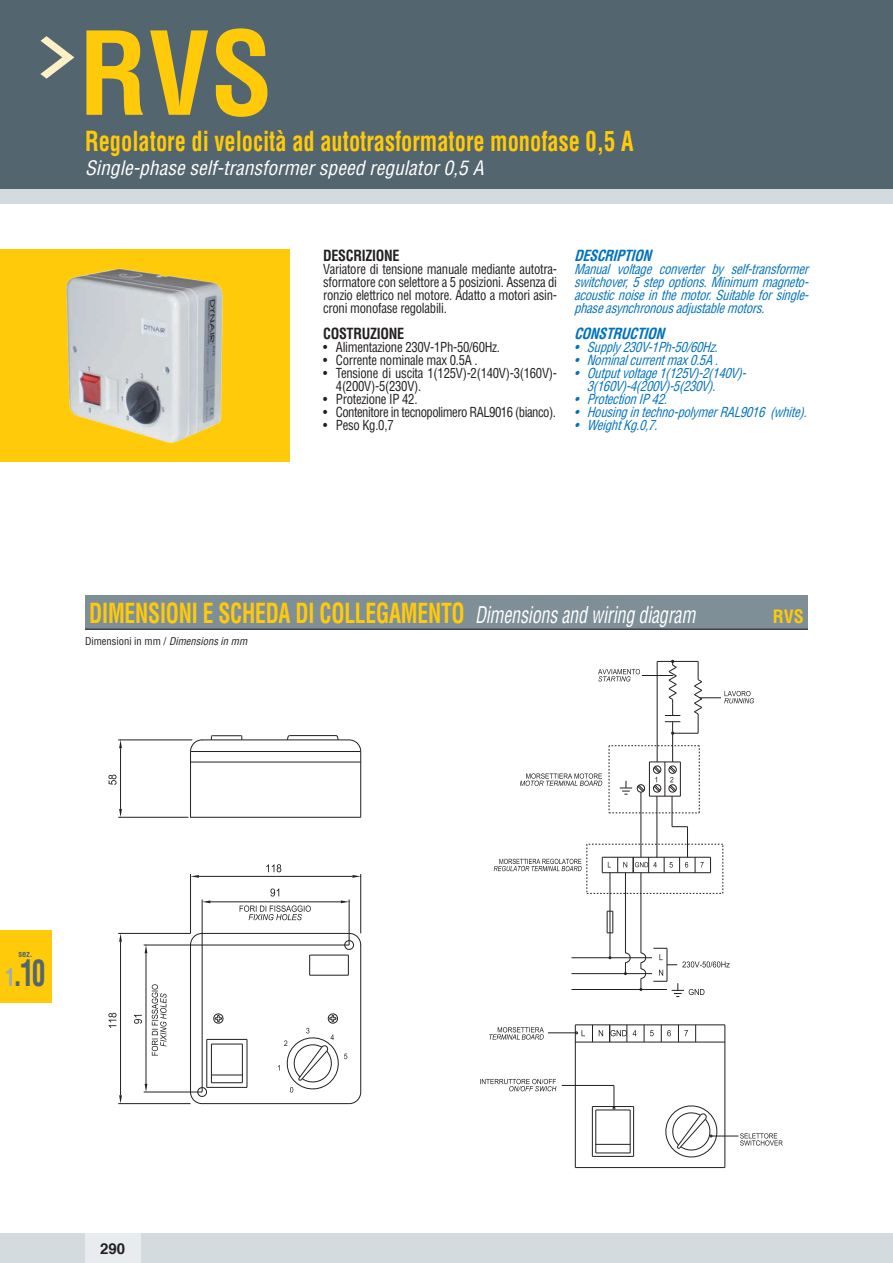
<style>
.page{position:relative;width:893px;height:1263px;background:#fff}
.page>*{position:absolute;margin:0;border:0;box-sizing:border-box;transform-origin:0 0}
.t1{font:700 condensed 112.5px "Helvetica";color:#feca0a}
.t2{font:700 condensed 35.55px "Helvetica";color:#53656e;scale:.77 1}
.t3{font:700 condensed 27px "Helvetica";color:#feca0a;scale:.8 1}
.t4{font:700 condensed 27px "Helvetica";color:#feca0a;scale:.83 1}
.t5{font:italic condensed 19.5px "Helvetica LT Std";color:#fff}
.t6{font:700 condensed 18px "Helvetica";color:#feca0a}
.t7{font:italic 700 condensed 15px "Helvetica";color:#0072bc;scale:.94 1}
.t8{font:700 condensed 15px "Helvetica";letter-spacing:-.02em;color:#231f20;scale:.94 1}
.t9{font:700 15px "Helvetica";color:#231f20}
.t10{font:italic condensed 13.5px/13px "Helvetica";color:#0072bc;text-align:justify;scale:.94 1}
.t11{font:condensed 13.5px/13px "Helvetica";letter-spacing:-.02em;color:#231f20;text-align:justify;scale:.94 1}
.t12{font:condensed 13.5px "Helvetica";letter-spacing:-.04em;color:#231f20;scale:.94 1}
.t13{font:condensed 10.5px "Helvetica";color:#231f20}
.t14{font:700 condensed 8.85px "Helvetica";color:#53656e;scale:.96 1}
.s1{font-family:"Helvetica LT Std";font-weight:400;font-style:italic;font-size:22.5px;color:#fff}
.s2{font-family:"Helvetica LT Std";font-style:italic}
.s3{font-size:24px;color:#9dacb5}
</style>
<div class="page">
<div style="left:0;top:0;width:893px;height:189px;background:#53656e"></div>
<div style="left:0;top:189px;width:893px;height:15px;background:#d4dbdf"></div>
<svg style="left:40px;top:36px;width:34px;height:43px"></svg>
<div style="left:0;top:1233px;width:893px;height:30px;background:#d4dbdf"></div>
<div style="left:85px;top:1233px;width:55px;height:30px;background:#e9ecef"></div>
<hr style="left:725px;top:1025px;width:1px;height:142px;background:#231f20">
<hr style="left:575px;top:1025px;width:1px;height:142px;background:#231f20">
<hr style="left:633px;top:1106px;width:1px;height:50px;background:#231f20">
<hr style="left:630px;top:1110px;width:1px;height:43px;background:#231f20">
<hr style="left:592px;top:1106px;width:1px;height:50px;background:#231f20">
<hr style="left:595px;top:1110px;width:1px;height:43px;background:#231f20">
<hr style="left:575px;top:1167px;width:150px;height:1px;background:#231f20">
<hr style="left:592px;top:1156px;width:42px;height:1px;background:#231f20">
<hr style="left:596px;top:1153px;width:34px;height:1px;background:#231f20">
<svg style="left:669px;top:1145px;width:57px;height:15px"></svg>
<hr style="left:657px;top:661px;width:1px;height:101px;background:#231f20">
<hr style="left:657px;top:661px;width:41px;height:1px;background:#231f20">
<svg style="left:665px;top:659px;width:34px;height:10px"></svg>
<svg style="left:108px;top:669px;width:675px;height:476px"></svg>
<div style="left:85px;top:595px;width:723px;height:34px;background:#7e8f98"></div>
<hr style="left:85px;top:629px;width:723px;height:1px;background:#231f20">
<div style="left:0;top:249px;width:289px;height:212px;background:#feca0a"></div>
<img style="left:66px;top:268px;width:157px;height:175px">
<div style="left:0;top:930px;width:51px;height:72px;background:#feca0a"></div>
<h1 class="t1" style="left:79px;top:3px;width:195px">RVS</h1>
<h3 class="t4" style="left:85px;top:124px;width:662px">Regolatore di velocità ad autotrasformatore monofase 0,5 A</h3>
<h3 class="t5" style="left:85px;top:156px;width:400px">Single-phase self-transformer speed regulator 0,5 A</h3>
<p class="t8" style="left:323px;top:246px;width:83px">DESCRIZIONE</p>
<p class="t11" style="left:323px;top:262px;width:250px">Variatore di tensione manuale mediante autotra&shy;sformatore con selettore a 5 posizioni. Assenza di ronzio elettrico nel motore. Adatto a motori asin&shy;croni monofase regolabili.</p>
<p class="t8" style="left:323px;top:324px;width:88px">COSTRUZIONE</p>
<p class="t11" style="left:323px;top:341px;width:190px">• Alimentazione 230V-1Ph-50/60Hz.</p>
<p class="t11" style="left:323px;top:354px;width:166px">• Corrente nominale max 0.5A .</p>
<p class="t11" style="left:336px;top:367px;width:237px;text-indent:-13px">• Tensione di uscita 1(125V)-2(140V)-3(160V)-<br>4(200V)-5(230V).</p>
<p class="t11" style="left:323px;top:393px;width:102px">• Protezione IP 42.</p>
<p class="t12" style="left:323px;top:404px;width:249px">• Contenitore in tecnopolimero RAL9016 (bianco).</p>
<p class="t11" style="left:323px;top:419px;width:76px">• Peso Kg.0,7</p>
<p class="t7" style="left:574px;top:246px;width:89px">DESCRIPTION</p>
<p class="t10" style="left:574px;top:262px;width:255px">Manual voltage converter by self-transformer switchover,5stepoptions.Minimum magneto&shy;acousticnoiseinthemotor.Suitableforsingle&shy;phaseasynchronousadjustablemotors.</p>
<p class="t7" style="left:574px;top:324px;width:103px">CONSTRUCTION</p>
<p class="t10" style="left:574px;top:341px;width:159px">• Supply230V-1Ph-50/60Hz.</p>
<p class="t10" style="left:574px;top:354px;width:159px">• Nominalcurrentmax0.5A.</p>
<p class="t10" style="left:587px;top:367px;width:175px;text-indent:-13px">• Outputvoltage1(125V)-2(140V)-<br>3(160V)-4(200V)-5(230V).</p>
<p class="t10" style="left:574px;top:393px;width:105px">• ProtectionIP42.</p>
<p class="t10" style="left:574px;top:406px;width:254px">• Housingintechno-polymerRAL9016 (white).</p>
<p class="t10" style="left:574px;top:419px;width:95px">• WeightKg.0,7.</p>
<h3 class="t3" style="left:89px;top:596px;width:759px">DIMENSIONI E SCHEDA DI COLLEGAMENTO <span class="s1">Dimensions and wiring diagram</span></h3>
<h3 class="t6" style="left:773px;top:605px;width:33px">RVS</h3>
<p class="t13" style="left:85px;top:635px;width:164px">Dimensioni in mm / <span class="s2">Dimensions in mm</span></p>
<p class="t14" style="left:18px;top:948px;width:16px">sez.</p>
<h2 class="t2" style="left:5px;top:951px;width:54px"><span class="s3">1</span>.10</h2>
<p class="t9" style="left:100px;top:1236px;width:27px">290</p>
</div>
